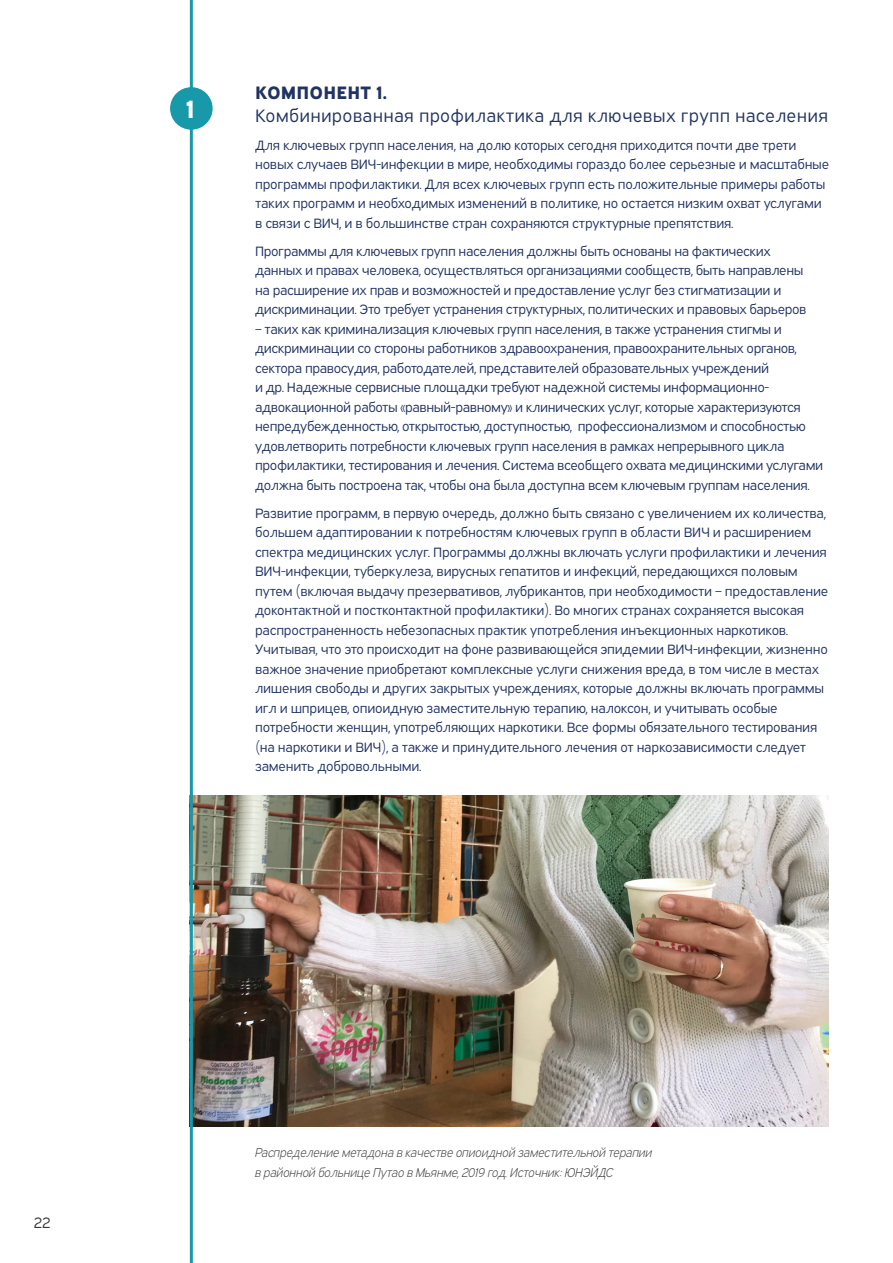
<style>
.page{position:relative;width:893px;height:1263px;background:#fff}
.page>*{position:absolute;margin:0;border:0;box-sizing:border-box;transform-origin:0 0}
.t1{font:25.05px "Expressway Xb";color:#fff}
.H2_-_Pillar{font:18px/22.5px "Expressway Bk";letter-spacing:.01em;color:#213363}
.t2{font:15px "Expressway Bk";color:#383838}
.Pillar_-_body_text{font:13.5px/19.5px "Expressway Bk";letter-spacing:-.02em;color:#213363}
.t3{font:italic 12.75px/19.8px "Expressway Lt";letter-spacing:-.02em;color:#474747}
.s1{font-family:"Expressway Xb"}
</style>
<div class="page">
<img style="left:193px;top:795px;width:635px;height:332px">
<hr style="left:190px;top:0;width:3px;height:1263px;background:#1799a9">
<div style="left:170px;top:87px;width:43px;height:43px;background:#1799a9;border-radius:50%"></div>
<h3 class="t1" style="left:186px;top:89px;width:10px">1</h3>
<p class="H2_-_Pillar" style="left:255px;top:80px;width:575px"><span class="s1">КОМПОНЕНТ 1.<br></span>Комбинированная профилактика для ключевых групп населения</p>
<p class="Pillar_-_body_text" style="left:255px;top:134px;width:576px">Для ключевых групп населения, на долю которых сегодня приходится почти две трети новых случаев ВИЧ-инфекции в мире, необходимы гораздо более серьезные и масштабные программы профилактики. Для всех ключевых групп есть положительные примеры работы таких программ и необходимых изменений в политике, но остается низким охват услугами в связи с ВИЧ, и в большинстве стран сохраняются структурные препятствия.</p>
<p class="Pillar_-_body_text" style="left:255px;top:240px;width:553px">Программы для ключевых групп населения должны быть основаны на фактических данных и правах человека, осуществляться организациями сообществ, быть направлены на расширение их прав и возможностей и предоставление услуг без стигматизации и дискриминации. Это требует устранения структурных, политических и правовых барьеров</p>
<p class="Pillar_-_body_text" style="left:255px;top:318px;width:570px">– таких как криминализация ключевых групп населения, в также устранения стигмы и дискриминации со стороны работников здравоохранения, правоохранительных органов, сектора правосудия, работодателей, представителей образовательных учреждений<br>и др. Надежные сервисные площадки требуют надежной системы информационно&shy;адвокационной работы «равный-равному» и клинических услуг, которые характеризуются непредубежденностью, открытостью, доступностью, профессионализмом и способностью удовлетворить потребности ключевых групп населения в рамках непрерывного цикла профилактики, тестирования и лечения. Система всеобщего охвата медицинскими услугами должна быть построена так, чтобы она была доступна всем ключевым группам населения.</p>
<p class="Pillar_-_body_text" style="left:255px;top:502px;width:575px">Развитие программ, в первую очередь, должно быть связано с увеличением их количества, большем адаптировании к потребностям ключевых групп в области ВИЧ и расширением спектра медицинских услуг. Программы должны включать услуги профилактики и лечения ВИЧ-инфекции, туберкулеза, вирусных гепатитов и инфекций, передающихся половым путем (включая выдачу презервативов, лубрикантов, при необходимости – предоставление доконтактной и постконтактной профилактики). Во многих странах сохраняется высокая распространенность небезопасных практик употребления инъекционных наркотиков.<br>Учитывая, что это происходит на фоне развивающейся эпидемии ВИЧ-инфекции, жизненно важное значение приобретают комплексные услуги снижения вреда, в том числе в местах лишения свободы и других закрытых учреждениях, которые должны включать программы игл и шприцев, опиоидную заместительную терапию, налоксон, и учитывать особые потребности женщин, употребляющих наркотики. Все формы обязательного тестирования (на наркотики и ВИЧ), а также и принудительного лечения от наркозависимости следует заменить добровольными.</p>
<p class="t2" style="left:34px;top:1211px;width:19px">22</p>
<p class="t3" style="left:255px;top:1142px;width:399px">Распределение метадона в качестве опиоидной заместительной терапии в районной больнице Путао в Мьянме, 2019 год. Источник: ЮНЭЙДС</p>
</div>
